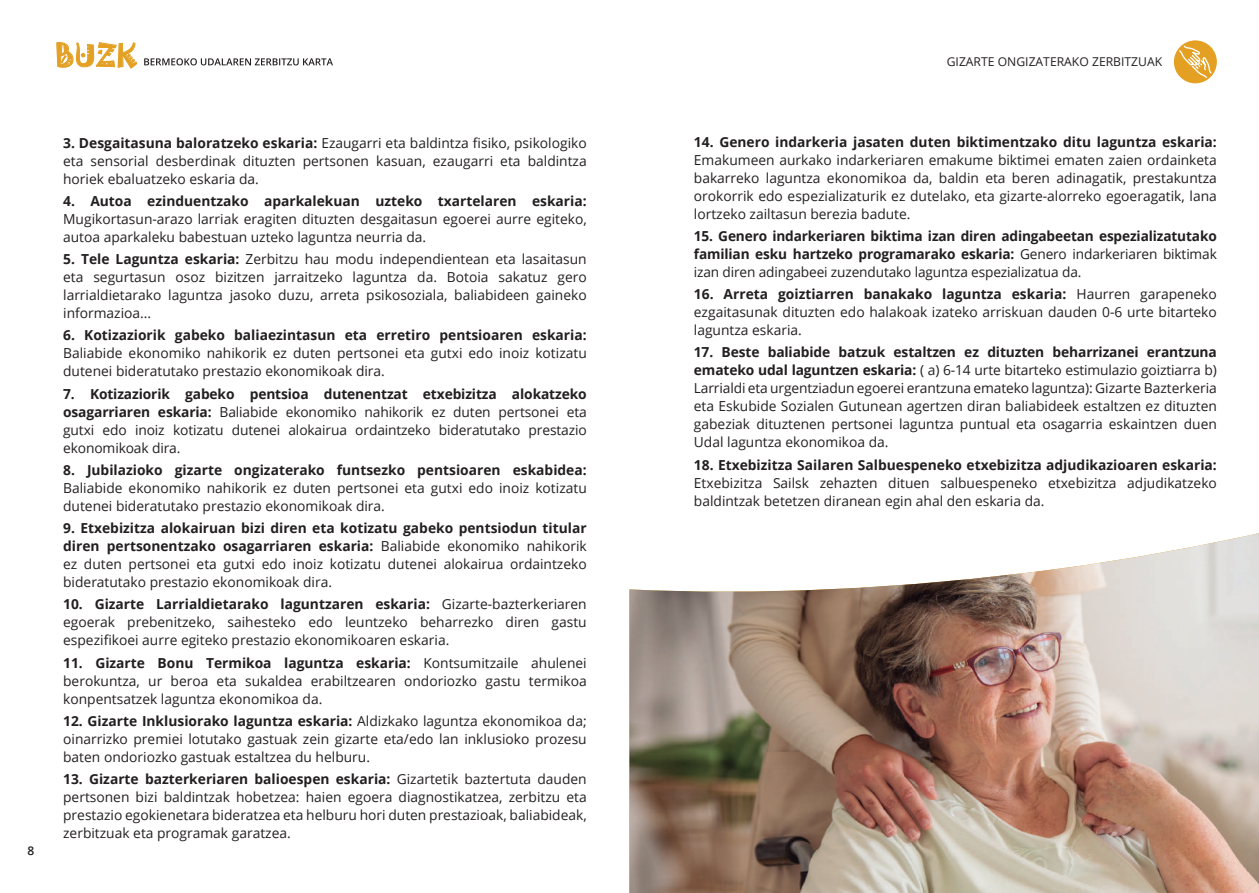
<style>
.page{position:relative;width:1259px;height:893px;background:#fff}
.page>*{position:absolute;margin:0;border:0;box-sizing:border-box;transform-origin:0 0}
.t1{font:28.65px "Jokerman";color:#e3a023}
.t2{font:13.8px/18px "Open Sans";color:#231f20;text-align:justify}
.t3{font:700 13.8px/18px "Open Sans";color:#231f20;text-align:justify}
.t4{font:12.15px "Open Sans";color:#231f20}
.t5{font:600 12px "Open Sans";color:#231f20}
.s1{font-weight:700}
.s2{font-weight:400}
</style>
<div class="page">
<div style="left:1174px;top:40px;width:42px;height:43px;background:#e3a023;border-radius:50%"></div>
<svg style="left:1178px;top:44px;width:34px;height:35px"></svg>
<svg style="left:56px;top:42px;width:81px;height:27px"></svg>
<svg style="left:144px;top:58px;width:189px;height:7px"></svg>
<img style="left:629px;top:533px;width:630px;height:360px">
<h1 class="t1" style="left:55px;top:35px;width:83px">BUZK</h1>
<p class="t5" style="left:27px;top:842px;width:8px">8</p>
<p class="t2" style="left:63px;top:133px;width:525px"><span class="s1">3. Desgaitasuna baloratzeko eskaria:</span> Ezaugarri eta baldintza fisiko, psikologiko eta sensorial desberdinak dituzten pertsonen kasuan, ezaugarri eta baldintza horiek ebaluatzeko eskaria da.</p>
<p class="t3" style="left:63px;top:192px;width:525px">4. Autoa ezinduentzako aparkalekuan uzteko txartelaren eskaria:</p>
<p class="t2" style="left:63px;top:210px;width:525px">Mugikortasun-arazo larriak eragiten dituzten desgaitasun egoerei aurre egiteko, autoa aparkaleku babestuan uzteko laguntza neurria da.</p>
<p class="t2" style="left:63px;top:250px;width:525px"><span class="s1">5. Tele Laguntza eskaria:</span> Zerbitzu hau modu independientean eta lasaitasun eta segurtasun osoz bizitzen jarraitzeko laguntza da. Botoia sakatuz gero larrialdietarako laguntza jasoko duzu, arreta psikosoziala, baliabideen gaineko informazioa...</p>
<p class="t3" style="left:63px;top:326px;width:525px">6. Kotizaziorik gabeko baliaezintasun eta erretiro pentsioaren eskaria:</p>
<p class="t2" style="left:63px;top:344px;width:525px">Baliabide ekonomiko nahikorik ez duten pertsonei eta gutxi edo inoiz kotizatu dutenei bideratutako prestazio ekonomikoak dira.</p>
<p class="t2" style="left:63px;top:384px;width:525px"><span class="s1">7. Kotizaziorik gabeko pentsioa dutenentzat etxebizitza alokatzeko osagarriaren eskaria:</span> Baliabide ekonomiko nahikorik ez duten pertsonei eta gutxi edo inoiz kotizatu dutenei alokairua ordaintzeko bideratutako prestazio ekonomikoak dira.</p>
<p class="t3" style="left:63px;top:461px;width:525px">8. Jubilazioko gizarte ongizaterako funtsezko pentsioaren eskabidea:</p>
<p class="t2" style="left:63px;top:479px;width:525px">Baliabide ekonomiko nahikorik ez duten pertsonei eta gutxi edo inoiz kotizatu dutenei bideratutako prestazio ekonomikoak dira.</p>
<p class="t2" style="left:63px;top:519px;width:525px"><span class="s1">9. Etxebizitza alokairuan bizi diren eta kotizatu gabeko pentsiodun titular diren pertsonentzako osagarriaren eskaria:</span> Baliabide ekonomiko nahikorik ez duten pertsonei eta gutxi edo inoiz kotizatu dutenei alokairua ordaintzeko bideratutako prestazio ekonomikoak dira.</p>
<p class="t2" style="left:63px;top:595px;width:525px"><span class="s1">10. Gizarte Larrialdietarako laguntzaren eskaria:</span> Gizarte-bazterkeriaren egoerak prebenitzeko, saihesteko edo leuntzeko beharrezko diren gastu espezifikoei aurre egiteko prestazio ekonomikoaren eskaria.</p>
<p class="t2" style="left:63px;top:653px;width:525px"><span class="s1">11. Gizarte Bonu Termikoa laguntza eskaria:</span> Kontsumitzaile ahulenei berokuntza, ur beroa eta sukaldea erabiltzearen ondoriozko gastu termikoa konpentsatzek laguntza ekonomikoa da.</p>
<p class="t2" style="left:63px;top:712px;width:525px"><span class="s1">12. Gizarte Inklusiorako laguntza eskaria:</span> Aldizkako laguntza ekonomikoa da; oinarrizko premiei lotutako gastuak zein gizarte eta/edo lan inklusioko prozesu baten ondoriozko gastuak estaltzea du helburu.</p>
<p class="t2" style="left:63px;top:770px;width:525px"><span class="s1">13. Gizarte bazterkeriaren balioespen eskaria:</span> Gizartetik baztertuta dauden pertsonen bizi baldintzak hobetzea: haien egoera diagnostikatzea, zerbitzu eta prestazio egokienetara bideratzea eta helburu hori duten prestazioak, baliabideak, zerbitzuak eta programak garatzea.</p>
<p class="t4" style="left:946px;top:53px;width:217px">GIZARTE ONGIZATERAKO ZERBITZUAK</p>
<p class="t3" style="left:694px;top:132px;width:524px">14. Genero indarkeria jasaten duten biktimentzako ditu laguntza eskaria:</p>
<p class="t2" style="left:694px;top:150px;width:524px">Emakumeen aurkako indarkeriaren emakume biktimei ematen zaien ordainketa bakarreko laguntza ekonomikoa da, baldin eta beren adinagatik, prestakuntza orokorrik edo espezializaturik ez dutelako, eta gizarte-alorreko egoeragatik, lana lortzeko zailtasun berezia badute.</p>
<p class="t3" style="left:694px;top:227px;width:524px">15. Genero indarkeriaren biktima izan diren adingabeetan espezializatutako familian esku hartzeko programarako eskaria: <span class="s2">Genero indarkeriaren biktimak izan diren adingabeei zuzendutako laguntza espezializatua da.</span></p>
<p class="t2" style="left:694px;top:285px;width:524px"><span class="s1">16. Arreta goiztiarren banakako laguntza eskaria:</span> Haurren garapeneko ezgaitasunak dituzten edo halakoak izateko arriskuan dauden 0-6 urte bitarteko laguntza eskaria.</p>
<p class="t2" style="left:694px;top:343px;width:524px"><span class="s1">17. Beste baliabide batzuk estaltzen ez dituzten beharrizanei erantzuna emateko udal laguntzen eskaria:</span> ( a) 6-14 urte bitarteko estimulazio goiztiarra b)<br>Larrialdi eta urgentziadun egoerei erantzuna emateko laguntza): Gizarte Bazterkeria eta Eskubide Sozialen Gutunean agertzen diran baliabideek estaltzen ez dituzten gabeziak dituztenen pertsonei laguntza puntual eta osagarria eskaintzen duen Udal laguntza ekonomikoa da.</p>
<p class="t3" style="left:694px;top:455px;width:524px">18. Etxebizitza Sailaren Salbuespeneko etxebizitza adjudikazioaren eskaria:</p>
<p class="t2" style="left:694px;top:473px;width:524px;line-height:18.8px">Etxebizitza Sailsk zehazten dituen salbuespeneko etxebizitza adjudikatzeko baldintzak betetzen diranean egin ahal den eskaria da.</p>
</div>
